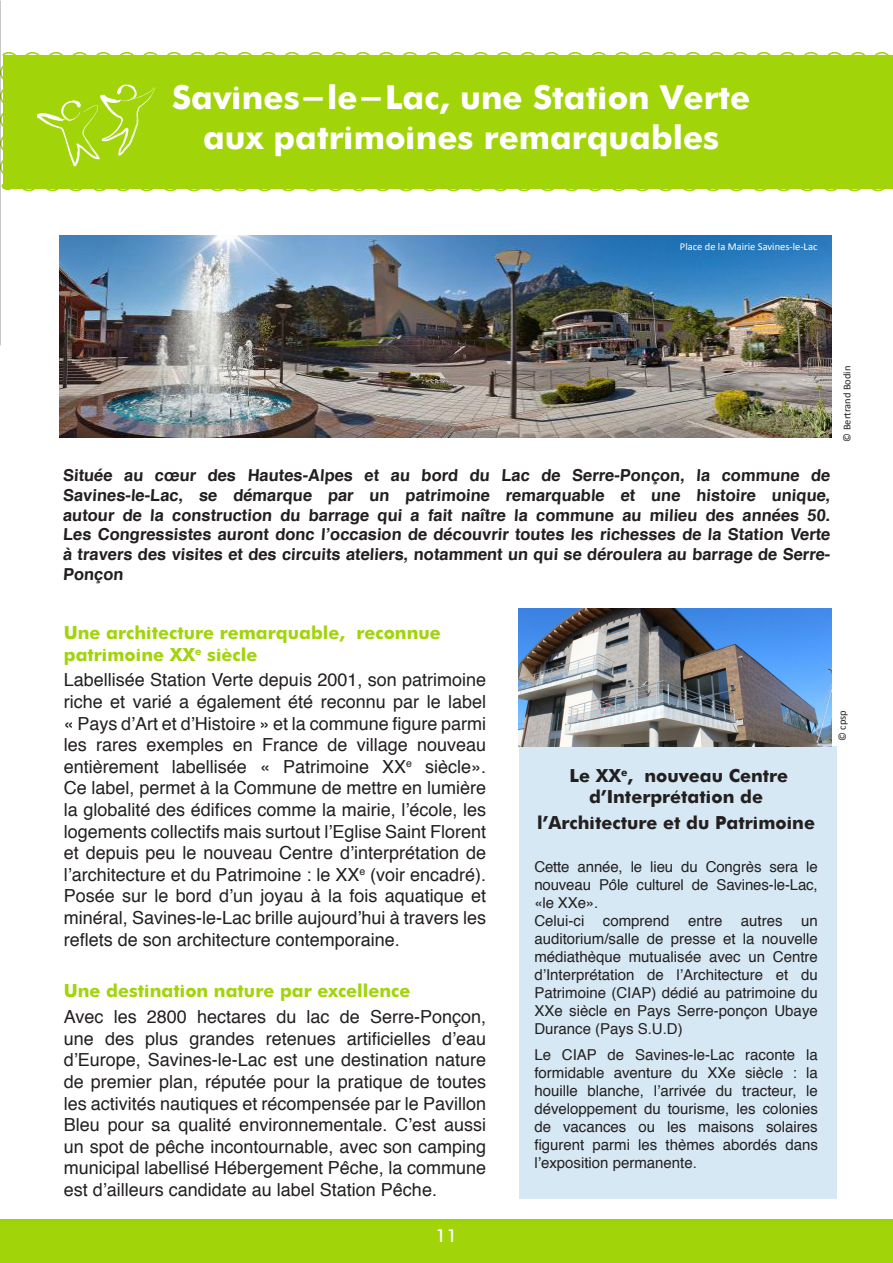
<style>
.page{position:relative;width:893px;height:1263px;background:#fff}
.page>*{position:absolute;margin:0;border:0;box-sizing:border-box;transform-origin:0 0}
.t1{font:700 33px "Futura";color:#fff}
.t2{font:18px/21.6px "Helvetica";color:#231f20;text-align:justify}
.t3{font:700 18px/21.6px "Futura";color:#a2d40a}
.t4{font:700 18px/21.6px "Futura";color:#231f20;text-align:center}
.t5{font:500 18px "Futura BT";color:#fff}
.t6{font:700 16.5px/19.8px "Helvetica";color:#231f20;text-align:justify}
.t7{font:15px/18px "Helvetica";color:#231f20;text-align:justify}
.t8{font:10.5px "Calibri";color:#fff}
.t9{font:10.5px "Calibri";color:#231f20}
</style>
<div class="page">
<div style="left:1px;top:52px;width:892px;height:140px;background:#a2d40a"></div>
<div style="left:0;top:1219px;width:893px;height:44px;background:#a2d40a"></div>
<div style="left:519px;top:746px;width:317px;height:453px;background:#d6e8f3"></div>
<img style="left:519px;top:608px;width:312px;height:138px">
<img style="left:0;top:0;width:1px;height:345px">
<svg style="left:37px;top:84px;width:120px;height:82px;background:#aad821"></svg>
<img style="left:59px;top:235px;width:772px;height:202px">
<p class="t1" style="left:172px;top:73px;width:580px">Savines-le-Lac, une Station Verte</p>
<p class="t1" style="left:203px;top:113px;width:518px">aux patrimoines remarquables</p>
<p class="t8" style="left:680px;top:240px;width:139px">Place de la Mairie Savines-le-Lac</p>
<p class="t6" style="left:63px;top:464px;width:771px">Située au cœur des Hautes-Alpes et au bord du Lac de Serre-Ponçon, la commune de Savines-le-Lac, se démarque par un patrimoine remarquable et une histoire unique, autour de la construction du barrage qui a fait naître la commune au milieu des années 50.<br>Les Congressistes auront donc l’occasion de découvrir toutes les richesses de la Station Verte à travers des visites et des circuits ateliers, notamment un qui se déroulera au barrage de Serre-Ponçon</p>
<p class="t9" style="left:840px;top:441px;width:77px;rotate:-90deg">© Bertrand Bodin</p>
<p class="t3" style="left:64px;top:620px;width:379px">Une architecture remarquable, reconnue patrimoine XX<sup>e</sup> siècle</p>
<p class="t2" style="left:64px;top:669px;width:424px">Labellisée Station Verte depuis 2001, son patrimoine riche et varié a également été reconnu par le label « Pays d’Art et d’Histoire » et la commune figure parmi les rares exemples en France de village nouveau entièrement labellisée « Patrimoine XX<sup>e</sup> siècle».<br>Ce label, permet à la Commune de mettre en lumière la globalité des édifices comme la mairie, l’école, les logements collectifs mais surtout l’Eglise Saint Florent et depuis peu le nouveau Centre d’interprétation de l’architecture et du Patrimoine : le XX<sup>e</sup> (voir encadré).<br>Posée sur le bord d’un joyau à la fois aquatique et minéral, Savines-le-Lac brille aujourd’hui à travers les reflets de son architecture contemporaine.</p>
<p class="t3" style="left:64px;top:979px;width:348px">Une destination nature par excellence</p>
<p class="t2" style="left:64px;top:1005px;width:424px">Avec les 2800 hectares du lac de Serre-Ponçon, une des plus grandes retenues artificielles d’eau d’Europe, Savines-le-Lac est une destination nature de premier plan, réputée pour la pratique de toutes les activités nautiques et récompensée par le Pavillon Bleu pour sa qualité environnementale. C’est aussi un spot de pêche incontournable, avec son camping municipal labellisé Hébergement Pêche, la commune est d’ailleurs candidate au label Station Pêche.</p>
<p class="t5" style="left:436px;top:1224px;width:23px">11</p>
<p class="t4" style="left:570px;top:763px;width:220px">Le XX<sup>e</sup>, nouveau Centre d’Interprétation de</p>
<p class="t4" style="left:537px;top:810px;width:279px">l’Architecture et du Patrimoine</p>
<p class="t7" style="left:534px;top:857px;width:285px">Cette année, le lieu du Congrès sera le nouveau Pôle culturel de Savines-le-Lac, «le XXe».</p>
<p class="t7" style="left:534px;top:911px;width:285px">Celui-ci comprend entre autres un auditorium/salle de presse et la nouvelle médiathèque mutualisée avec un Centre d’Interprétation de l’Architecture et du Patrimoine (CIAP) dédié au patrimoine du XXe siècle en Pays Serre-ponçon Ubaye Durance (Pays S.U.D)</p>
<p class="t7" style="left:534px;top:1045px;width:285px">Le CIAP de Savines-le-Lac raconte la formidable aventure du XXe siècle : la houille blanche, l’arrivée du tracteur, le développement du tourisme, les colonies de vacances ou les maisons solaires figurent parmi les thèmes abordés dans l’exposition permanente.</p>
<p class="t9" style="left:836px;top:741px;width:32px;rotate:-90deg">© cpsp</p>
</div>
